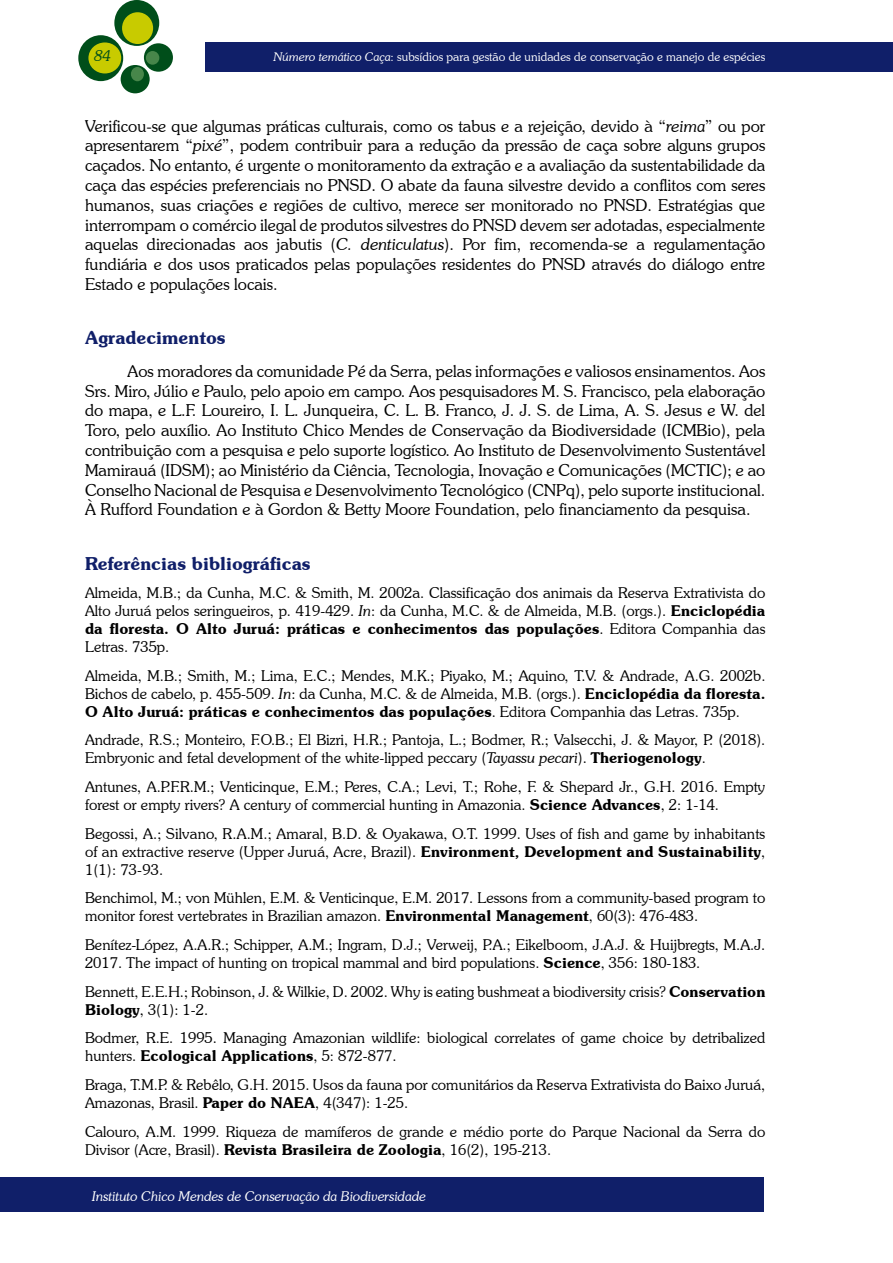
<style>
.page{position:relative;width:893px;height:1263px;background:#fff}
.page>*{position:absolute;margin:0;border:0;box-sizing:border-box;transform-origin:0 0}
.t1{font:600 18px "Souvenir IT Cby BT";color:#101f69}
.t2{font:300 16.5px/19.8px "Souvenir IT Cby BT";color:#000;text-align:justify}
.t3{font:300 15px/18px "Souvenir IT Cby BT";color:#000}
.t4{font:italic 300 15px "Souvenir IT Cby BT";color:#004e1a}
.t5{font:italic 300 13.5px "Souvenir IT Cby BT";color:#fff}
.t6{font:300 12px "Souvenir IT Cby BT";color:#fff}
.s1{font-style:italic}
.s2{font-weight:600}
</style>
<div class="page">
<div style="left:205px;top:43px;width:687px;height:29px;background:#101f69"></div>
<div style="left:114px;top:0;width:45px;height:46px;background:#004e1a;border-radius:50%"></div>
<div style="left:78px;top:35px;width:45px;height:46px;background:#004e1a;border-radius:50%"></div>
<div style="left:144px;top:43px;width:29px;height:29px;background:#004e1a;border-radius:50%"></div>
<div style="left:121px;top:65px;width:29px;height:28px;background:#004e1a;border-radius:50%"></div>
<div style="left:122px;top:12px;width:31px;height:32px;background:#c8cb00;border-radius:50%"></div>
<div style="left:88px;top:42px;width:33px;height:31px;background:#c8cb00;border-radius:50%"></div>
<div style="left:146px;top:51px;width:13px;height:14px;background:#47864a;border-radius:50%"></div>
<div style="left:131px;top:67px;width:13px;height:14px;background:#47864a;border-radius:50%"></div>
<div style="left:0;top:1178px;width:764px;height:34px;background:#101f69"></div>
<p class="t4" style="left:95px;top:46px;width:18px">84</p>
<p class="t6" style="left:274px;top:49px;width:493px"><span class="s1">Número temático Caça</span>: subsídios para gestão de unidades de conservação e manejo de espécies</p>
<p class="t2" style="left:85px;top:116px;width:682px">Verificou-se que algumas práticas culturais, como os tabus e a rejeição, devido à “<span class="s1">reima</span>” ou por apresentarem “<span class="s1">pixé</span>”, podem contribuir para a redução da pressão de caça sobre alguns grupos caçados. No entanto, é urgente o monitoramento da extração e a avaliação da sustentabilidade da caça das espécies preferenciais no PNSD. O abate da fauna silvestre devido a conflitos com seres humanos, suas criações e regiões de cultivo, merece ser monitorado no PNSD. Estratégias que interrompam o comércio ilegal de produtos silvestres do PNSD devem ser adotadas, especialmente aquelas direcionadas aos jabutis (<span class="s1">C. denticulatus</span>). Por fim, recomenda-se a regulamentação fundiária e dos usos praticados pelas populações residentes do PNSD através do diálogo entre Estado e populações locais.</p>
<p class="t1" style="left:85px;top:326px;width:142px">Agradecimentos</p>
<p class="t2" style="left:85px;top:361px;width:682px;text-indent:43px">Aos moradores da comunidade Pé da Serra, pelas informações e valiosos ensinamentos. Aos Srs. Miro, Júlio e Paulo, pelo apoio em campo. Aos pesquisadores M. S. Francisco, pela elaboração do mapa, e L.F. Loureiro, I. L. Junqueira, C. L. B. Franco, J. J. S. de Lima, A. S. Jesus e W. del Toro, pelo auxílio. Ao Instituto Chico Mendes de Conservação da Biodiversidade (ICMBio), pela contribuição com a pesquisa e pelo suporte logístico. Ao Instituto de Desenvolvimento Sustentável Mamirauá (IDSM); ao Ministério da Ciência, Tecnologia, Inovação e Comunicações (MCTIC); e ao Conselho Nacional de Pesquisa e Desenvolvimento Tecnológico (CNPq), pelo suporte institucional.<br>À Rufford Foundation e à Gordon &amp; Betty Moore Foundation, pelo financiamento da pesquisa.</p>
<p class="t1" style="left:85px;top:552px;width:227px">Referências bibliográficas</p>
<p class="t3" style="left:85px;top:584px;width:682px;text-align:justify">Almeida, M.B.; da Cunha, M.C. &amp; Smith, M. 2002a. Classificação dos animais da Reserva Extrativista do Alto Juruá pelos seringueiros, p. 419-429. <span class="s1">In</span>: da Cunha, M.C. &amp; de Almeida, M.B. (orgs.). <span class="s2">Enciclopédia da floresta. O Alto Juruá: práticas e conhecimentos das populações</span>. Editora Companhia das Letras. 735p.</p>
<p class="t3" style="left:85px;top:666px;width:682px;text-align:justify">Almeida, M.B.; Smith, M.; Lima, E.C.; Mendes, M.K.; Piyako, M.; Aquino, T.V. &amp; Andrade, A.G. 2002b.<br>Bichos de cabelo, p. 455-509. <span class="s1">In</span>: da Cunha, M.C. &amp; de Almeida, M.B. (orgs.). <span class="s2">Enciclopédia da floresta.<br>O Alto Juruá: práticas e conhecimentos das populações</span>. Editora Companhia das Letras. 735p.</p>
<p class="t3" style="left:85px;top:731px;width:682px">Andrade, R.S.; Monteiro, F.O.B.; El Bizri, H.R.; Pantoja, L.; Bodmer, R.; Valsecchi, J. &amp; Mayor, P. (2018).<br>Embryonic and fetal development of the white-lipped peccary (<span class="s1">Tayassu pecari</span>). <span class="s2">Theriogenology</span>.</p>
<p class="t3" style="left:85px;top:778px;width:682px">Antunes, A.P.F.R.M.; Venticinque, E.M.; Peres, C.A.; Levi, T.; Rohe, F. &amp; Shepard Jr., G.H. 2016. Empty forest or empty rivers? A century of commercial hunting in Amazonia. <span class="s2">Science Advances</span>, 2: 1-14.</p>
<p class="t3" style="left:85px;top:824px;width:682px;text-align:justify">Begossi, A.; Silvano, R.A.M.; Amaral, B.D. &amp; Oyakawa, O.T. 1999. Uses of fish and game by inhabitants of an extractive reserve (Upper Juruá, Acre, Brazil). <span class="s2">Environment, Development and Sustainability</span>, 1(1): 73-93.</p>
<p class="t3" style="left:85px;top:889px;width:682px">Benchimol, M.; von Mühlen, E.M. &amp; Venticinque, E.M. 2017. Lessons from a community-based program to monitor forest vertebrates in Brazilian amazon. <span class="s2">Environmental Management</span>, 60(3): 476-483.</p>
<p class="t3" style="left:85px;top:935px;width:682px">Benítez-López, A.A.R.; Schipper, A.M.; Ingram, D.J.; Verweij, P.A.; Eikelboom, J.A.J. &amp; Huijbregts, M.A.J.<br>2017. The impact of hunting on tropical mammal and bird populations. <span class="s2">Science</span>, 356: 180-183.</p>
<p class="t3" style="left:85px;top:982px;width:682px">Bennett, E.E.H.; Robinson, J. &amp; Wilkie, D. 2002. Why is eating bushmeat a biodiversity crisis? <span class="s2">Conservation<br>Biology</span>, 3(1): 1-2.</p>
<p class="t3" style="left:85px;top:1029px;width:682px">Bodmer, R.E. 1995. Managing Amazonian wildlife: biological correlates of game choice by detribalized hunters. <span class="s2">Ecological Applications</span>, 5: 872-877.</p>
<p class="t3" style="left:85px;top:1075px;width:682px">Braga, T.M.P. &amp; Rebêlo, G.H. 2015. Usos da fauna por comunitários da Reserva Extrativista do Baixo Juruá,<br>Amazonas, Brasil. <span class="s2">Paper do NAEA</span>, 4(347): 1-25.</p>
<p class="t3" style="left:85px;top:1122px;width:682px">Calouro, A.M. 1999. Riqueza de mamíferos de grande e médio porte do Parque Nacional da Serra do<br>Divisor (Acre, Brasil). <span class="s2">Revista Brasileira de Zoologia</span>, 16(2), 195-213.</p>
<p class="t5" style="left:92px;top:1188px;width:335px">Instituto Chico Mendes de Conservação da Biodiversidade</p>
</div>
